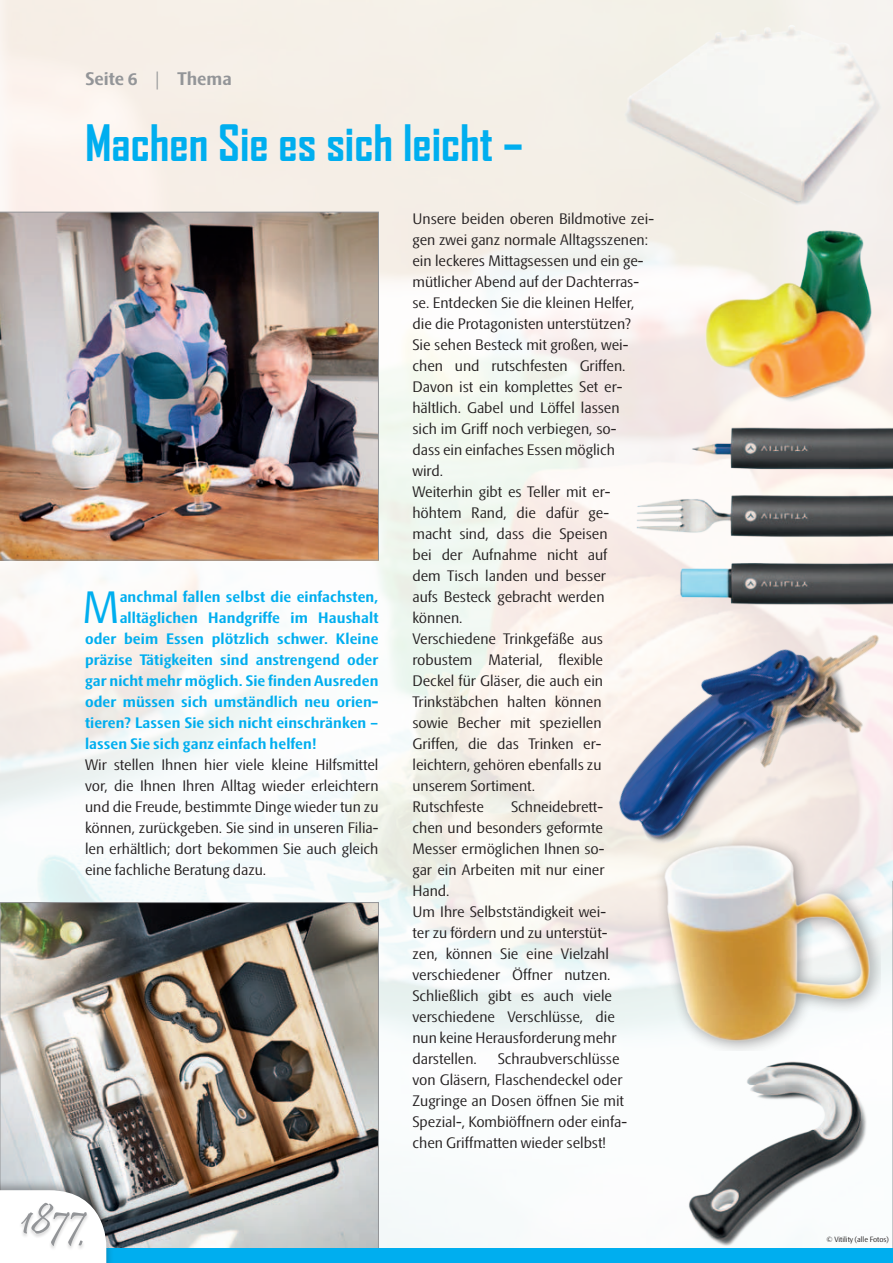
<style>
.page{position:relative;width:893px;height:1263px;background:#fff}
.page>*{position:absolute;margin:0;border:0;box-sizing:border-box;transform-origin:0 0}
.t1{font:700 48px "Agency FB";color:#00aeef}
.t2{font:44.7px "Skoda Sans";color:#00aeef}
.t3{font:700 18px "Skoda Sans";color:#939598}
.t4{font:15px/21px "Skoda Sans";color:#231f20}
.t5{font:700 15px "Skoda Sans";letter-spacing:.005em;color:#00aeef}
.t6{font:7.5px "Skoda Sans";color:#231f20}
.s1{font-weight:400}
</style>
<div class="page">
<img style="left:571px;top:533px;width:322px;height:404px">
<div style="left:654px;top:834px;width:226px;height:216px;background:#231f20;opacity:.45"></div>
<img style="left:661px;top:842px;width:211px;height:201px">
<img style="left:677px;top:1049px;width:208px;height:199px">
<img style="left:2px;top:904px;width:375px;height:343px">
<svg style="left:892px;top:881px;width:1px;height:367px"></svg>
<div style="left:0;top:1248px;width:893px;height:15px;background:#00aeef"></div>
<div style="left:0;top:1178px;width:115px;height:85px;background:#231f20;opacity:.35"></div>
<svg style="left:0;top:1190px;width:106px;height:73px"></svg>
<img style="left:0;top:212px;width:379px;height:348px">
<img style="left:694px;top:224px;width:199px;height:189px">
<img style="left:633px;top:424px;width:260px;height:185px">
<p class="t3" style="left:85px;top:68px;width:148px">Seite 6 <span class="s1">|</span> Thema</p>
<h1 class="t1" style="left:85px;top:113px;width:440px">Machen Sie es sich leicht –</h1>
<h2 class="t2" style="left:83px;top:583px;width:38px">M</h2>
<p class="t5" style="left:120px;top:588px;width:260px">anchmal fallen selbst die einfachsten,</p>
<p class="t5" style="left:120px;top:609px;width:260px">alltäglichen Handgriffe im Haushalt</p>
<p class="t5" style="left:85px;top:630px;width:295px">oder beim Essen plötzlich schwer. Kleine</p>
<p class="t5" style="left:85px;top:651px;width:295px">präzise Tätigkeiten sind anstrengend oder</p>
<p class="t5" style="left:85px;top:672px;width:295px">gar nicht mehr möglich. Sie finden Ausreden</p>
<p class="t5" style="left:85px;top:693px;width:295px">oder müssen sich umständlich neu orien-</p>
<p class="t5" style="left:85px;top:714px;width:295px">tieren? Lassen Sie sich nicht einschränken –</p>
<p class="t5" style="left:85px;top:735px;width:233px">lassen Sie sich ganz einfach helfen!</p>
<p class="t4" style="left:85px;top:755px;width:295px;text-align:justify">Wir stellen Ihnen hier viele kleine Hilfsmittel vor, die Ihnen Ihren Alltag wieder erleichtern und die Freude, bestimmte Dinge wieder tun zu können, zurückgeben. Sie sind in unseren Filia&shy;len erhältlich; dort bekommen Sie auch gleich eine fachliche Beratung dazu.</p>
<p class="t4" style="left:412px;top:209px;width:243px">Unsere beiden oberen Bildmotive zei&shy;gen zwei ganz normale Alltagsszenen: ein leckeres Mittagsessen und ein ge&shy;mütlicher Abend auf der Dachterras&shy;se. Entdecken Sie die kleinen Helfer, die die Protagonisten unterstützen?<br>Sie sehen Besteck mit großen, wei&shy;chen und rutschfesten Griffen.<br>Davon ist ein komplettes Set er&shy;hältlich. Gabel und Löffel lassen<br>sich im Griff noch verbiegen, so-<br>dass ein einfaches Essen möglich<br>wird.<br>Weiterhin gibt es Teller mit er&shy;höhtem Rand, die dafür ge-<br>macht sind, dass die Speisen<br>bei der Aufnahme nicht auf<br>dem Tisch landen und besser<br>aufs Besteck gebracht werden können.<br>Verschiedene Trinkgefäße aus robustem Material, flexible<br>Deckel für Gläser, die auch ein<br>Trinkstäbchen halten können<br>sowie Becher mit speziellen<br>Griffen, die das Trinken er&shy;leichtern, gehören ebenfalls zu unserem Sortiment.<br>Rutschfeste</p>
<p class="t4" style="left:412px;top:797px;width:205px;text-indent:99px">Schneidebrett&shy;chen und besonders geformte<br>Messer ermöglichen Ihnen so&shy;gar ein Arbeiten mit nur einer<br>Hand.<br>Um Ihre Selbstständigkeit wei&shy;ter zu fördern und zu unterstüt&shy;zen, können Sie eine Vielzahl verschiedener Öffner nutzen.<br>Schließlich gibt es auch viele verschiedene Verschlüsse, die nun keine Herausforderung mehr darstellen.</p>
<p class="t4" style="left:412px;top:1049px;width:216px;text-indent:85px">Schraubverschlüsse von Gläsern, Flaschendeckel oder<br>Zugringe an Dosen öffnen Sie mit<br>Spezial-, Kombiöffnern oder einfa&shy;chen Griffmatten wieder selbst!</p>
<p class="t6" style="left:826px;top:1235px;width:64px">© Vitility (alle Fotos)</p>
</div>
